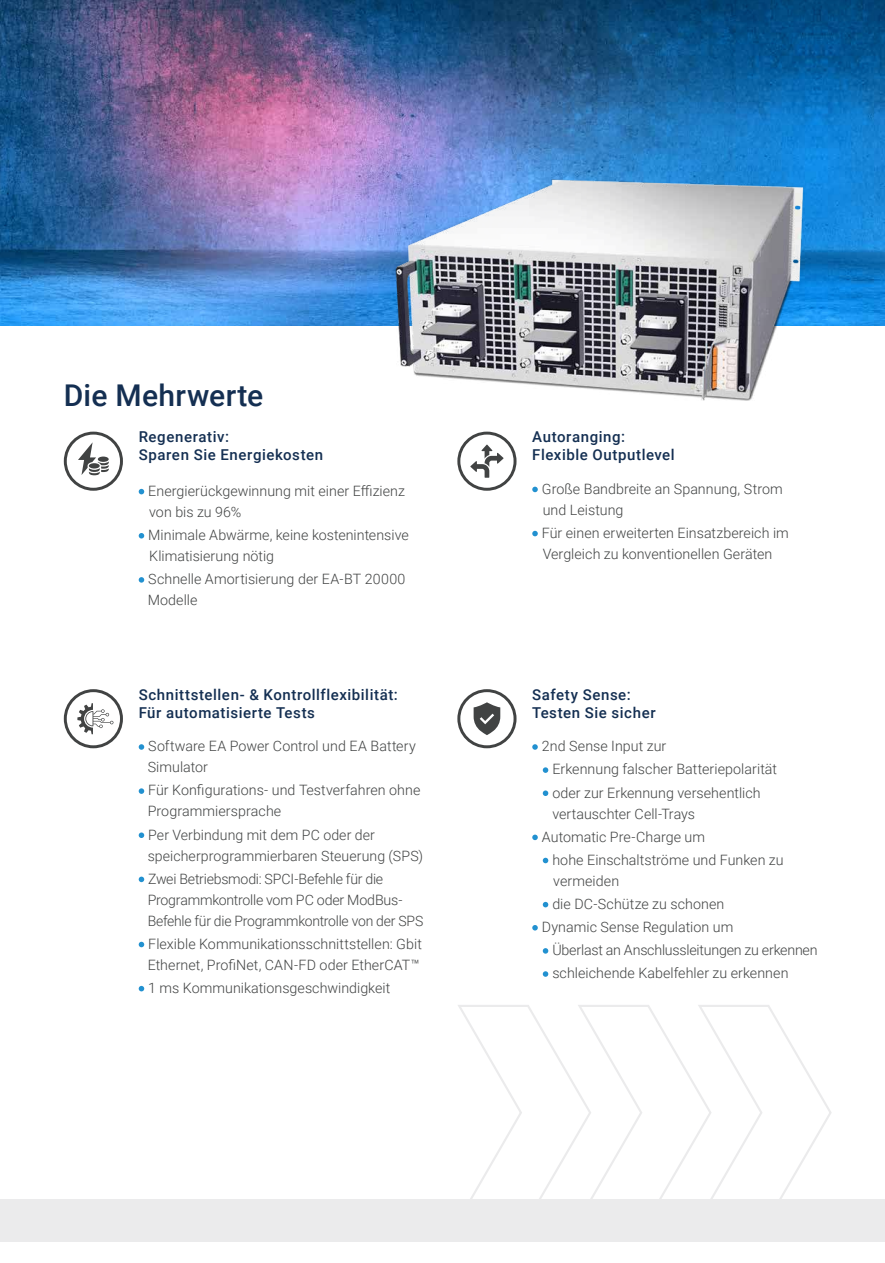
<style>
.page{position:relative;width:885px;height:1263px;background:#fff}
.page>*{position:absolute;margin:0;border:0;box-sizing:border-box;transform-origin:0 0}
.t1{font:500 30px "Roboto";letter-spacing:.01em;color:#142f52}
.t2{font:500 15px/18px "Roboto";letter-spacing:.04em;color:#142f52}
.t3{font:300 14.25px/21px "Roboto";letter-spacing:.005em;color:#414343}
.t4{font:300 14.25px/21px "Roboto";letter-spacing:-.015em;color:#414343}
</style>
<div class="page">
<img style="left:0;top:0;width:884px;height:325px">
<div style="left:0;top:1199px;width:884px;height:43px;background:#ebebec"></div>
<svg style="left:532px;top:487px;width:5px;height:5px"></svg>
<svg style="left:532px;top:531px;width:5px;height:5px"></svg>
<svg style="left:64px;top:432px;width:59px;height:59px"></svg>
<svg style="left:64px;top:689px;width:59px;height:59px"></svg>
<svg style="left:457px;top:689px;width:59px;height:59px"></svg>
<svg style="left:457px;top:432px;width:59px;height:59px"></svg>
<svg style="left:139px;top:489px;width:5px;height:5px"></svg>
<svg style="left:139px;top:533px;width:5px;height:5px"></svg>
<svg style="left:139px;top:577px;width:5px;height:6px"></svg>
<svg style="left:532px;top:744px;width:5px;height:6px"></svg>
<svg style="left:542px;top:767px;width:6px;height:6px"></svg>
<svg style="left:542px;top:790px;width:6px;height:6px"></svg>
<svg style="left:532px;top:835px;width:5px;height:5px"></svg>
<svg style="left:542px;top:858px;width:6px;height:5px"></svg>
<svg style="left:542px;top:902px;width:6px;height:5px"></svg>
<svg style="left:532px;top:925px;width:5px;height:5px"></svg>
<svg style="left:542px;top:948px;width:6px;height:6px"></svg>
<svg style="left:542px;top:971px;width:6px;height:6px"></svg>
<svg style="left:139px;top:744px;width:5px;height:6px"></svg>
<svg style="left:139px;top:788px;width:5px;height:6px"></svg>
<svg style="left:139px;top:832px;width:5px;height:6px"></svg>
<svg style="left:139px;top:877px;width:5px;height:5px"></svg>
<svg style="left:139px;top:942px;width:5px;height:5px"></svg>
<svg style="left:139px;top:986px;width:5px;height:5px"></svg>
<svg style="left:458px;top:1005px;width:374px;height:194px"></svg>
<img style="left:380px;top:170px;width:432px;height:231px">
<h1 class="t1" style="left:64px;top:375px;width:201px">Die Mehrwerte</h1>
<p class="t2" style="left:139px;top:427px;width:186px">Regenerativ:<br>Sparen Sie Energiekosten</p>
<p class="t2" style="left:532px;top:427px;width:144px">Autoranging:<br>Flexible Outputlevel</p>
<p class="t3" style="left:148px;top:480px;width:258px">Energierückgewinnung mit einer Effizienz von bis zu 96%</p>
<p class="t3" style="left:148px;top:524px;width:262px">Minimale Abwärme, keine kostenintensive<br>Klimatisierung nötig</p>
<p class="t3" style="left:148px;top:568px;width:259px">Schnelle Amortisierung der EA-BT 20000<br>Modelle</p>
<p class="t3" style="left:541px;top:478px;width:242px">Große Bandbreite an Spannung, Strom und Leistung</p>
<p class="t3" style="left:541px;top:522px;width:248px">Für einen erweiterten Einsatzbereich im<br>Vergleich zu konventionellen Geräten</p>
<p class="t2" style="left:139px;top:685px;width:261px">Schnittstellen- &amp; Kontrollflexibilität:<br>Für automatisierte Tests</p>
<p class="t2" style="left:532px;top:685px;width:125px">Safety Sense:<br>Testen Sie sicher</p>
<p class="t3" style="left:148px;top:735px;width:270px">Software EA Power Control und EA Battery<br>Simulator</p>
<p class="t3" style="left:148px;top:779px;width:274px">Für Konfigurations- und Testverfahren ohne<br>Programmiersprache</p>
<p class="t3" style="left:148px;top:823px;width:277px">Per Verbindung mit dem PC oder der speicherprogrammierbaren Steuerung (SPS)</p>
<p class="t4" style="left:148px;top:867px;width:277px">Zwei Betriebsmodi: SPCI-Befehle für die<br>Programmkontrolle vom PC oder ModBus-<br>Befehle für die Programmkontrolle von der SPS</p>
<p class="t3" style="left:148px;top:933px;width:276px">Flexible Kommunikationsschnittstellen: Gbit<br>Ethernet, ProfiNet, CAN-FD oder EtherCAT™</p>
<p class="t3" style="left:148px;top:977px;width:243px">1 ms Kommunikationsgeschwindigkeit</p>
<p class="t3" style="left:552px;top:734px;width:226px;line-height:23.1px;text-indent:-10px">2nd Sense Input zur<br>Erkennung falscher Batteriepolarität oder zur Erkennung versehentlich</p>
<p class="t3" style="left:552px;top:802px;width:144px">vertauschter Cell-Trays</p>
<p class="t3" style="left:541px;top:825px;width:165px">Automatic Pre-Charge um</p>
<p class="t3" style="left:552px;top:849px;width:233px">hohe Einschaltströme und Funken zu</p>
<p class="t3" style="left:553px;top:870px;width:67px">vermeiden</p>
<p class="t3" style="left:552px;top:893px;width:173px">die DC-Schütze zu schonen</p>
<p class="t3" style="left:541px;top:916px;width:193px">Dynamic Sense Regulation um</p>
<p class="t4" style="left:552px;top:939px;width:267px">Überlast an Anschlussleitungen zu erkennen</p>
<p class="t3" style="left:552px;top:962px;width:238px">schleichende Kabelfehler zu erkennen</p>
</div>
